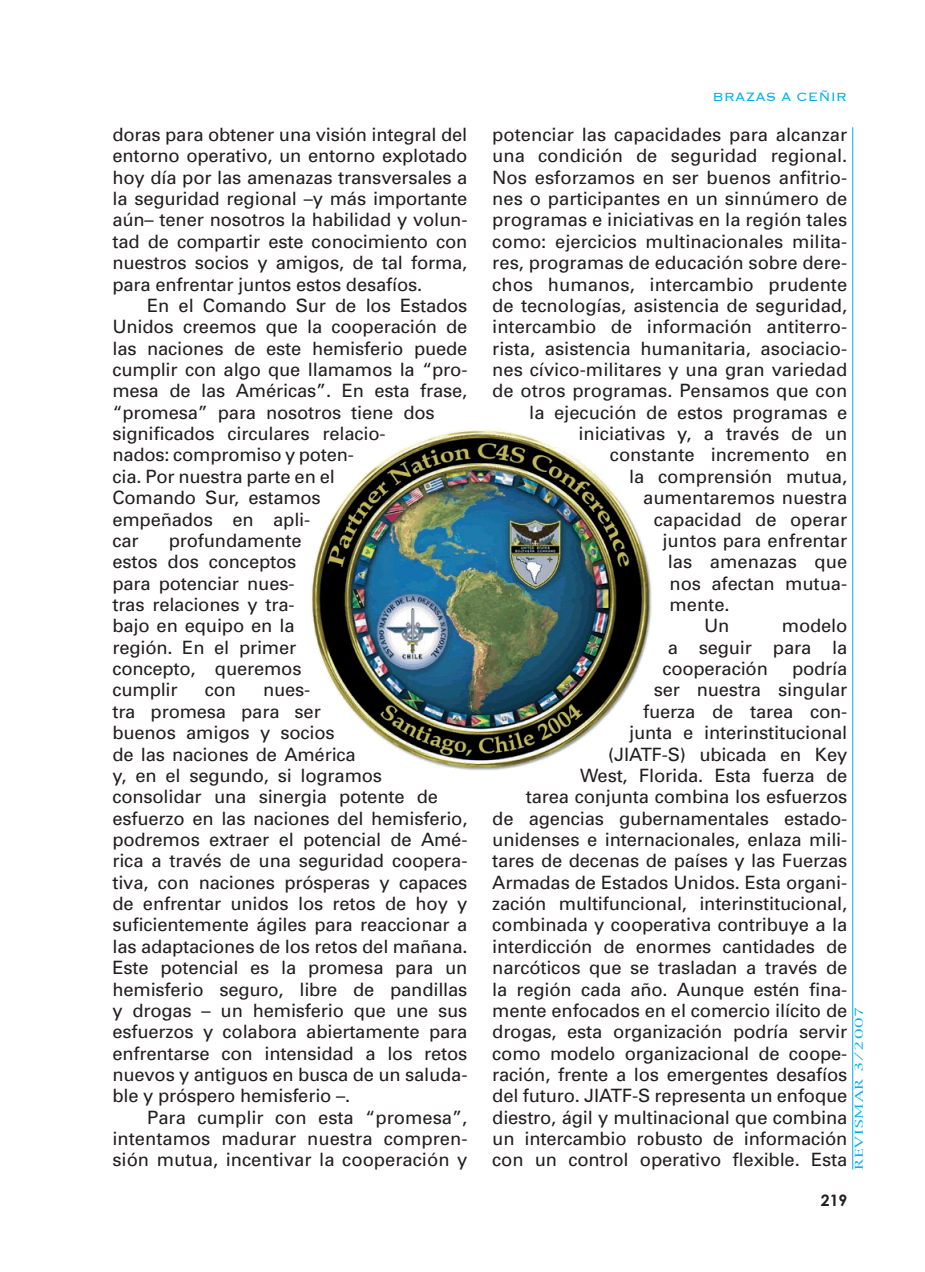
<style>
.page{position:relative;width:925px;height:1272px;background:#fff}
.page>*{position:absolute;margin:0;border:0;box-sizing:border-box;transform-origin:0 0}
.t1{font:18.38px/21.3px "Univers";letter-spacing:-.01em;color:#231f20;text-align:justify}
.t2{font:300 15.75px "Copperplate";color:#00aeef}
.t3{font:700 15.75px "Century Gothic";color:#231f20}
.t4{font:10.5px "New York";letter-spacing:.05em;color:#00aeef;scale:1.5 1}
</style>
<div class="page">
<hr style="left:851px;top:127px;width:1px;height:1042px;background:#00aeef">
<img style="left:310px;top:428px;width:343px;height:343px;border-radius:50%">
<p class="t1" style="left:112px;top:124px;width:356px">doras para obtener una visión integral del entorno operativo, un entorno explotado hoy día por las amenazas transversales a la seguridad regional –y más importante aún– tener nosotros la habilidad y volun&shy;tad de compartir este conocimiento con nuestros socios y amigos, de tal forma, para enfrentar juntos estos desafíos.</p>
<p class="t1" style="left:112px;top:295px;width:356px;text-align:left;text-indent:35px">En el Comando Sur de los Estados<br>Unidos creemos que la cooperación de las naciones de este hemisferio puede cumplir con algo que llamamos la “pro&shy;mesa de las Américas”. En esta frase, “promesa” para nosotros tiene dos significados circulares relacio-<br>nados: compromiso y poten-<br>cia. Por nuestra parte en el<br>Comando Sur, estamos<br>empeñados en apli-<br>car</p>
<p class="t1" style="left:112px;top:530px;width:190px;text-align:left;text-indent:56px">profundamente estos dos conceptos para potenciar nues&shy;tras relaciones y tra&shy;bajo en equipo en la región. En el primer concepto, queremos cumplir</p>
<p class="t1" style="left:112px;top:679px;width:356px;text-align:left;text-indent:150px">nues-<br>tra promesa para ser<br>buenos amigos y socios<br>de las naciones de América<br>y, en el segundo, si logramos consolidar una sinergia potente de esfuerzo en las naciones del hemisferio, podremos extraer el potencial de Amé&shy;rica a través de una seguridad coopera&shy;tiva, con naciones prósperas y capaces de enfrentar unidos los retos de hoy y suficientemente ágiles para reaccionar a las adaptaciones de los retos del mañana.<br>Este potencial es la promesa para un hemisferio seguro, libre de pandillas y drogas – un hemisferio que une sus esfuerzos y colabora abiertamente para enfrentarse con intensidad a los retos nuevos y antiguos en busca de un saluda&shy;ble y próspero hemisferio –.</p>
<p class="t1" style="left:112px;top:1106px;width:356px;text-indent:35px">Para cumplir con esta “promesa”, intentamos madurar nuestra compren&shy;sión mutua, incentivar la cooperación y</p>
<p class="t1" style="left:205px;top:679px;width:33px">con</p>
<p class="t2" style="left:712px;top:87px;width:136px">BRAZAS A CEÑIR</p>
<p class="t1" style="left:492px;top:124px;width:356px">potenciar las capacidades para alcanzar</p>
<p class="t1" style="left:492px;top:145px;width:356px">una condición de seguridad regional.</p>
<p class="t1" style="left:492px;top:167px;width:356px">Nos esforzamos en ser buenos anfitrio-</p>
<p class="t1" style="left:492px;top:188px;width:356px">nes o participantes en un sinnúmero de</p>
<p class="t1" style="left:492px;top:209px;width:356px">programas e iniciativas en la región tales</p>
<p class="t1" style="left:492px;top:231px;width:356px">como: ejercicios multinacionales milita-</p>
<p class="t1" style="left:492px;top:252px;width:356px">res, programas de educación sobre dere-</p>
<p class="t1" style="left:492px;top:273px;width:356px">chos humanos, intercambio prudente</p>
<p class="t1" style="left:492px;top:295px;width:356px">de tecnologías, asistencia de seguridad,</p>
<p class="t1" style="left:492px;top:316px;width:356px">intercambio de información antiterro-</p>
<p class="t1" style="left:492px;top:337px;width:356px">rista, asistencia humanitaria, asociacio-</p>
<p class="t1" style="left:492px;top:359px;width:356px">nes cívico-militares y una gran variedad</p>
<p class="t1" style="left:492px;top:380px;width:356px">de otros programas. Pensamos que con</p>
<p class="t1" style="left:529px;top:402px;width:319px">la ejecución de estos programas e</p>
<p class="t1" style="left:578px;top:423px;width:270px">iniciativas y, a través de un</p>
<p class="t1" style="left:609px;top:444px;width:239px">constante incremento en</p>
<p class="t1" style="left:629px;top:466px;width:219px">la comprensión mutua,</p>
<p class="t1" style="left:643px;top:487px;width:205px">aumentaremos nuestra</p>
<p class="t1" style="left:653px;top:508px;width:195px">capacidad de operar</p>
<p class="t1" style="left:662px;top:530px;width:186px">juntos para enfrentar</p>
<p class="t1" style="left:667px;top:551px;width:181px">las amenazas que</p>
<p class="t1" style="left:669px;top:572px;width:179px">nos afectan mutua-</p>
<p class="t1" style="left:669px;top:594px;width:62px">mente.</p>
<p class="t1" style="left:703px;top:615px;width:27px">Un</p>
<p class="t1" style="left:662px;top:615px;width:186px;text-indent:119px">modelo a seguir para la cooperación</p>
<p class="t1" style="left:492px;top:658px;width:356px;text-align:right">podría<br>ser nuestra singular<br>fuerza de tarea con-<br>junta e interinstitucional<br>(JIATF-S) ubicada en Key<br>West, Florida. Esta fuerza de<br>tarea conjunta combina los esfuerzos<br>de agencias gubernamentales estado&shy;unidenses e internacionales, enlaza mili&shy;tares de decenas de países y las Fuerzas Armadas de Estados Unidos. Esta organi&shy;zación multifuncional, interinstitucional, combinada y cooperativa contribuye a la interdicción de enormes cantidades de narcóticos que se trasladan a través de la región cada año. Aunque estén fina&shy;mente enfocados en el comercio ilícito de drogas, esta organización podría servir como modelo organizacional de coope&shy;ración, frente a los emergentes desafíos del futuro. JIATF-S representa un enfoque diestro, ágil y multinacional que combina un intercambio robusto de información con un control operativo flexible. Esta</p>
<p class="t4" style="left:851px;top:1169px;width:110px;rotate:-90deg">REVISMAR 3/2007</p>
<p class="t3" style="left:820px;top:1190px;width:28px">219</p>
</div>
